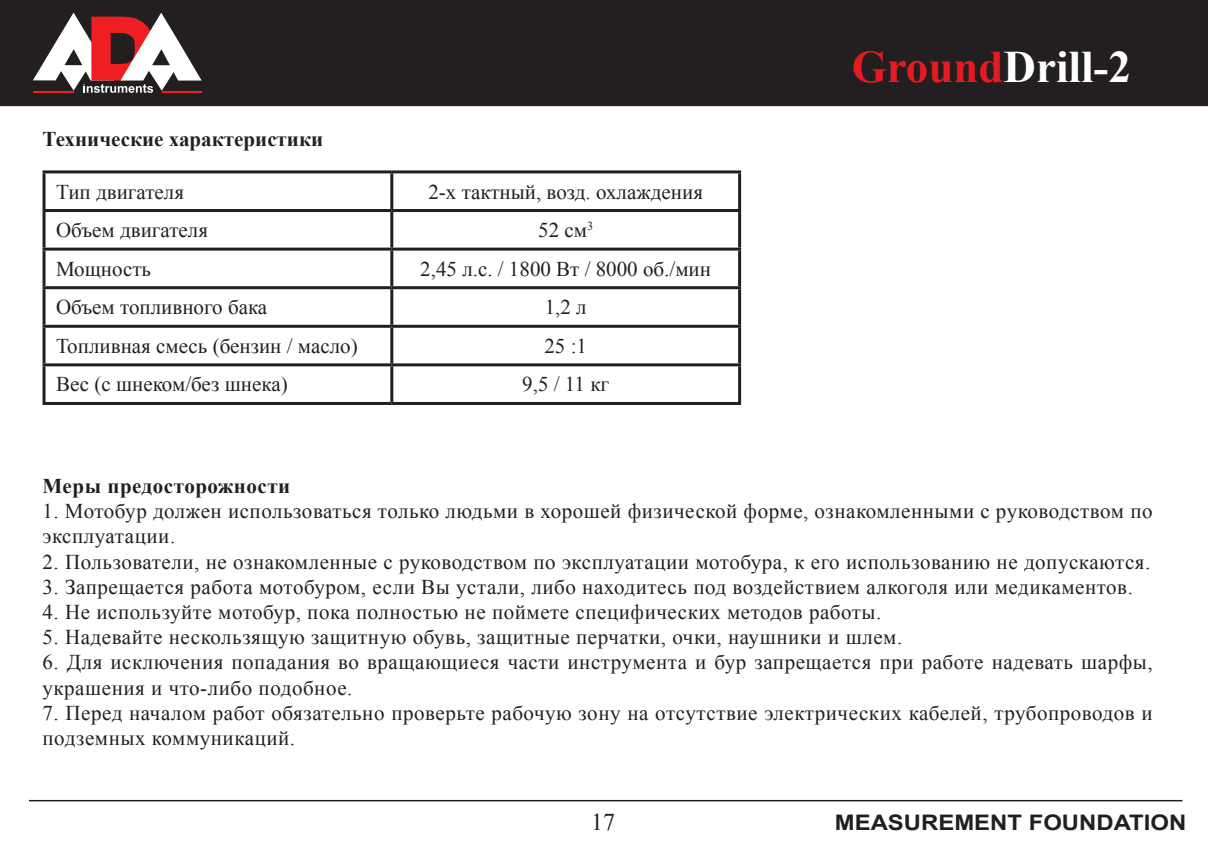
<style>
.page{position:relative;width:1208px;height:851px;background:#fff}
.page>*{position:absolute;margin:0;border:0;box-sizing:border-box;transform-origin:0 0}
.t1{font:700 45px "Times New Roman";color:#fff}
.t2{font:24px "Times New Roman";color:#231f20}
.t3{font:700 21.3px "Arial";color:#231f20;scale:1.12 1}
.t4{font:21px/25.2px "Times New Roman";letter-spacing:.025em;color:#231f20}
.t5{font:21px "Times New Roman";color:#231f20}
.t6{font:700 21px "Times New Roman";color:#231f20}
.t7{font:700 21px "Times New Roman";letter-spacing:.025em;color:#231f20}
.s1{color:#e51b21}
</style>
<div class="page">
<div style="left:0;top:0;width:1208px;height:106px;background:#231f20"></div>
<svg style="left:33px;top:13px;width:169px;height:80px"></svg>
<hr style="left:33px;top:91px;width:41px;height:1px;background:#ee1e23">
<hr style="left:162px;top:91px;width:40px;height:2px;background:#ee1e23">
<hr style="left:29px;top:799px;width:1153px;height:2px;background:#231f20">
<hr style="left:43px;top:170px;width:349px;height:3px;background:#231f20">
<hr style="left:43px;top:173px;width:3px;height:36px;background:#231f20">
<hr style="left:392px;top:170px;width:349px;height:3px;background:#231f20">
<hr style="left:390px;top:173px;width:3px;height:36px;background:#231f20">
<hr style="left:738px;top:173px;width:3px;height:36px;background:#231f20">
<hr style="left:43px;top:209px;width:349px;height:3px;background:#231f20">
<hr style="left:43px;top:212px;width:3px;height:35px;background:#231f20">
<hr style="left:392px;top:209px;width:349px;height:3px;background:#231f20">
<hr style="left:390px;top:212px;width:3px;height:35px;background:#231f20">
<hr style="left:738px;top:212px;width:3px;height:35px;background:#231f20">
<hr style="left:43px;top:247px;width:349px;height:3px;background:#231f20">
<hr style="left:43px;top:250px;width:3px;height:36px;background:#231f20">
<hr style="left:392px;top:247px;width:349px;height:3px;background:#231f20">
<hr style="left:390px;top:250px;width:3px;height:36px;background:#231f20">
<hr style="left:738px;top:250px;width:3px;height:36px;background:#231f20">
<hr style="left:43px;top:286px;width:349px;height:3px;background:#231f20">
<hr style="left:43px;top:289px;width:3px;height:36px;background:#231f20">
<hr style="left:392px;top:286px;width:349px;height:3px;background:#231f20">
<hr style="left:390px;top:289px;width:3px;height:36px;background:#231f20">
<hr style="left:738px;top:289px;width:3px;height:36px;background:#231f20">
<hr style="left:43px;top:325px;width:349px;height:3px;background:#231f20">
<hr style="left:43px;top:328px;width:3px;height:35px;background:#231f20">
<hr style="left:392px;top:325px;width:349px;height:3px;background:#231f20">
<hr style="left:390px;top:328px;width:3px;height:35px;background:#231f20">
<hr style="left:738px;top:328px;width:3px;height:35px;background:#231f20">
<hr style="left:43px;top:363px;width:349px;height:3px;background:#231f20">
<hr style="left:43px;top:366px;width:3px;height:36px;background:#231f20">
<hr style="left:392px;top:363px;width:349px;height:3px;background:#231f20">
<hr style="left:390px;top:366px;width:3px;height:36px;background:#231f20">
<hr style="left:738px;top:366px;width:3px;height:36px;background:#231f20">
<hr style="left:43px;top:402px;width:349px;height:3px;background:#231f20">
<hr style="left:392px;top:402px;width:349px;height:3px;background:#231f20">
<p class="t6" style="left:43px;top:125px;width:282px">Технические характеристики</p>
<p class="t5" style="left:56px;top:177px;width:129px">Тип двигателя</p>
<p class="t5" style="left:428px;top:177px;width:276px">2-х тактный, возд. охлаждения</p>
<p class="t5" style="left:56px;top:216px;width:153px">Объем двигателя</p>
<p class="t4" style="left:538px;top:217px;width:56px">52 см<sup>3</sup></p>
<p class="t5" style="left:56px;top:254px;width:97px">Мощность</p>
<p class="t5" style="left:420px;top:254px;width:292px">2,45 л.с. / 1800 Вт / 8000 об./мин</p>
<p class="t5" style="left:56px;top:293px;width:213px">Объем топливного бака</p>
<p class="t4" style="left:545px;top:294px;width:43px">1,2 л</p>
<p class="t5" style="left:56px;top:331px;width:303px">Топливная смесь (бензин / масло)</p>
<p class="t4" style="left:544px;top:333px;width:44px">25 :1</p>
<p class="t5" style="left:56px;top:370px;width:233px">Вес (с шнеком/без шнека)</p>
<p class="t4" style="left:522px;top:371px;width:88px">9,5 / 11 кг</p>
<h1 class="t1" style="left:851px;top:35px;width:281px"><span class="s1">Ground</span>Drill-2</h1>
<p class="t7" style="left:43px;top:471px;width:249px">Меры предосторожности</p>
<p class="t4" style="left:43px;top:498px;width:1111px">1. Мотобур должен использоваться только людьми в хорошей физической форме, ознакомленными с руководством по эксплуатации.</p>
<p class="t4" style="left:43px;top:548px;width:1109px">2. Пользователи, не ознакомленные с руководством по эксплуатации мотобура, к его использованию не допускаются.</p>
<p class="t4" style="left:43px;top:573px;width:1092px">3. Запрещается работа мотобуром, если Вы устали, либо находитесь под воздействием алкоголя или медикаментов.</p>
<p class="t4" style="left:43px;top:599px;width:840px">4. Не используйте мотобур, пока полностью не поймете специфических методов работы.</p>
<p class="t4" style="left:43px;top:624px;width:861px">5. Надевайте нескользящую защитную обувь, защитные перчатки, очки, наушники и шлем.</p>
<p class="t4" style="left:43px;top:649px;width:1111px">6. Для исключения попадания во вращающиеся части инструмента и бур запрещается при работе надевать шарфы, украшения и что-либо подобное.</p>
<p class="t4" style="left:43px;top:699px;width:1111px">7. Перед началом работ обязательно проверьте рабочую зону на отсутствие электрических кабелей, трубопроводов и подземных коммуникаций.</p>
<p class="t2" style="left:591px;top:805px;width:25px">17</p>
<p class="t3" style="left:835px;top:808px;width:315px">MEASUREMENT FOUNDATION</p>
</div>
